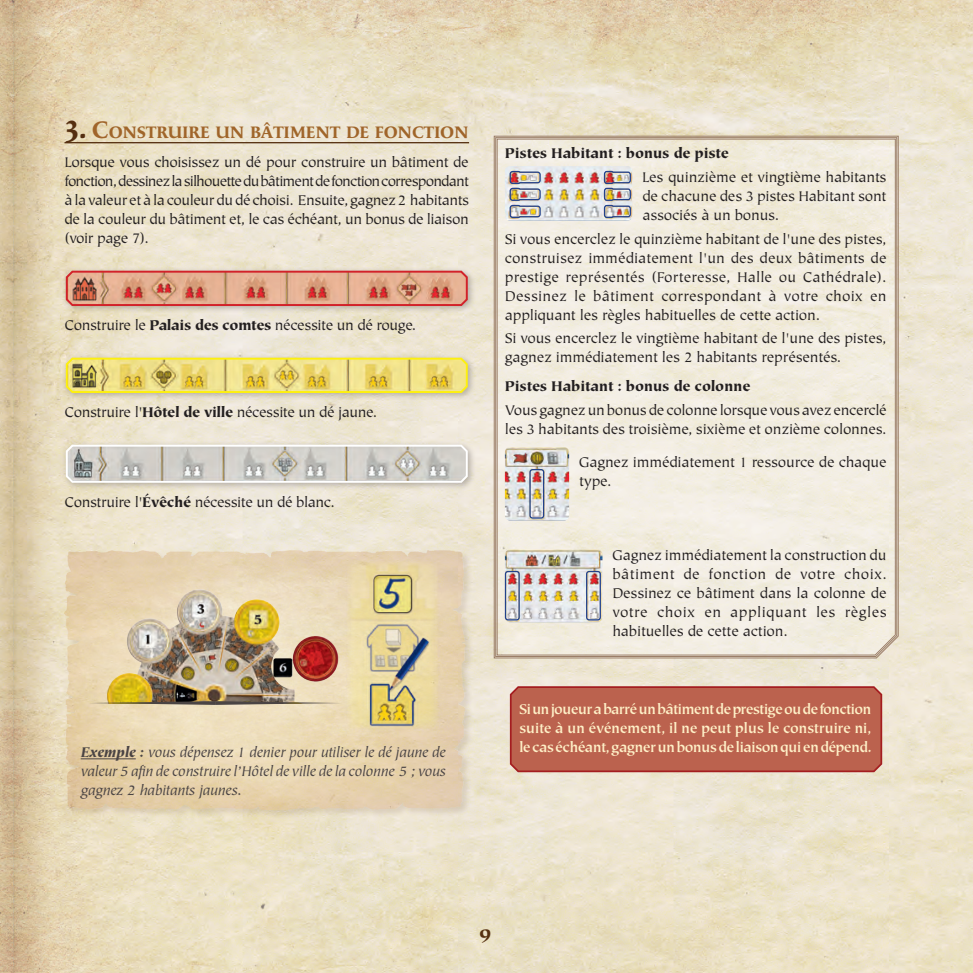
<style>
.page{position:relative;width:973px;height:973px;background:#fff}
.page>*{position:absolute;margin:0;border:0;box-sizing:border-box;transform-origin:0 0}
.t1{font:900 21px "Tiepolo";color:#552f10}
.SOUS_TITRE_NEWS{font:700 17.15px "Apolline";letter-spacing:-.02em;color:#a0652a}
.texte{font:15.75px/18.9px "Tiepolo";letter-spacing:-.015em;color:#231f20;text-align:justify}
.t2{font:700 15.75px/18.9px "Tiepolo";letter-spacing:-.045em;color:#fef0c7;text-align:justify}
.texte-2{font:italic 15.75px/18.9px "Tiepolo";letter-spacing:-.015em;color:#4a4444;text-align:justify}
.texte-3{font:900 15.75px "Tiepolo";letter-spacing:-.015em;color:#231f20}
.s1{font-size:29.75px;color:#552f10}
.s2{font-size:24.5px}
.s3{font-weight:900}
</style>
<div class="page">
<img style="left:0;top:0;width:972px;height:972px">
<img style="left:0;top:753px;width:9px;height:219px">
<hr style="left:64px;top:142px;width:405px;height:1px;background:#552f10">
<div style="left:62px;top:267px;width:413px;height:47px;background:#4a4444;opacity:.34"></div>
<svg style="left:65px;top:269px;width:403px;height:38px;background:#d9957d"></svg>
<div style="left:62px;top:354px;width:413px;height:47px;background:#4a4444;opacity:.34"></div>
<img style="left:65px;top:356px;width:403px;height:38px">
<div style="left:62px;top:441px;width:413px;height:49px;background:#4a4444;opacity:.34"></div>
<svg style="left:65px;top:443px;width:403px;height:40px;background:#cfcdc7"></svg>
<div style="left:64px;top:549px;width:411px;height:269px;background:#552f10;opacity:.51"></div>
<img style="left:64px;top:549px;width:401px;height:259px">
<hr style="left:81px;top:758px;width:55px;height:1px;background:#4a4444">
<img style="left:101px;top:584px;width:237px;height:117px">
<svg style="left:89px;top:701px;width:249px;height:3px"></svg>
<img style="left:338px;top:551px;width:109px;height:186px">
<svg style="left:496px;top:138px;width:399px;height:517px;background:#efe9dd"></svg>
<svg style="left:509px;top:684px;width:373px;height:89px;background:#bb6351"></svg>
<div style="left:529px;top:469px;width:15px;height:49px;border:1px solid #23428b;border-radius:2px"></div>
<div style="left:504px;top:570px;width:15px;height:50px;border:1px solid #23428b;border-radius:2px"></div>
<div style="left:586px;top:570px;width:14px;height:50px;border:1px solid #23428b;border-radius:2px"></div>
<img style="left:509px;top:170px;width:32px;height:49px">
<svg style="left:603px;top:170px;width:28px;height:49px"></svg>
<p class="SOUS_TITRE_NEWS" style="left:64px;top:122px;width:405px"><sup>3</sup><span class="s1">.</span> <span class="s2">C</span>ONSTRUIRE UN BÂTIMENT DE FONCTION</p>
<p class="texte" style="left:64px;top:153px;width:406px">Lorsque vous choisissez un dé pour construire un bâtiment de fonction, dessinez la silhouette du bâtiment de fonction correspondant à la valeur et à la couleur du dé choisi. Ensuite, gagnez 2 habitants de la couleur du bâtiment et, le cas échéant, un bonus de liaison (voir page 7).</p>
<p class="texte" style="left:64px;top:316px;width:353px">Construire le <span class="s3">Palais des comtes</span> nécessite un dé rouge.</p>
<p class="texte" style="left:64px;top:403px;width:314px">Construire l'<span class="s3">Hôtel de ville</span> nécessite un dé jaune.</p>
<p class="texte" style="left:64px;top:492px;width:272px">Construire l'<span class="s3">Évêché</span> nécessite un dé blanc.</p>
<p class="texte-2" style="left:81px;top:743px;width:367px"><span class="s3">Exemple :</span> vous dépensez 1 denier pour utiliser le dé jaune de valeur 5 afin de construire l’Hôtel de ville de la colonne 5 ; vous gagnez 2 habitants jaunes.</p>
<p class="texte-3" style="left:505px;top:144px;width:226px">Pistes Habitant : bonus de piste</p>
<p class="texte" style="left:642px;top:168px;width:246px">Les quinzième et vingtième habitants de chacune des 3 pistes Habitant sont associés à un bonus.</p>
<p class="texte" style="left:505px;top:230px;width:383px">Si vous encerclez le quinzième habitant de l'une des pistes, construisez immédiatement l'un des deux bâtiments de prestige représentés (Forteresse, Halle ou Cathédrale).<br>Dessinez le bâtiment correspondant à votre choix en appliquant les règles habituelles de cette action.</p>
<p class="texte" style="left:505px;top:329px;width:383px">Si vous encerclez le vingtième habitant de l'une des pistes, gagnez immédiatement les 2 habitants représentés.</p>
<p class="texte-3" style="left:505px;top:377px;width:247px">Pistes Habitant : bonus de colonne</p>
<p class="texte" style="left:505px;top:401px;width:383px">Vous gagnez un bonus de colonne lorsque vous avez encerclé les 3 habitants des troisième, sixième et onzième colonnes.</p>
<p class="texte" style="left:578px;top:453px;width:309px">Gagnez immédiatement 1 ressource de chaque type.</p>
<p class="texte" style="left:612px;top:546px;width:276px">Gagnez immédiatement la construction du bâtiment de fonction de votre choix.<br>Dessinez ce bâtiment dans la colonne de votre choix en appliquant les règles habituelles de cette action.</p>
<p class="t2" style="left:519px;top:700px;width:354px">Si un joueur a barré un bâtiment de prestige ou de fonction suite à un événement, il ne peut plus le construire ni, le cas échéant, gagner un bonus de liaison qui en dépend.</p>
<h1 class="t1" style="left:478px;top:923px;width:14px">9</h1>
</div>
